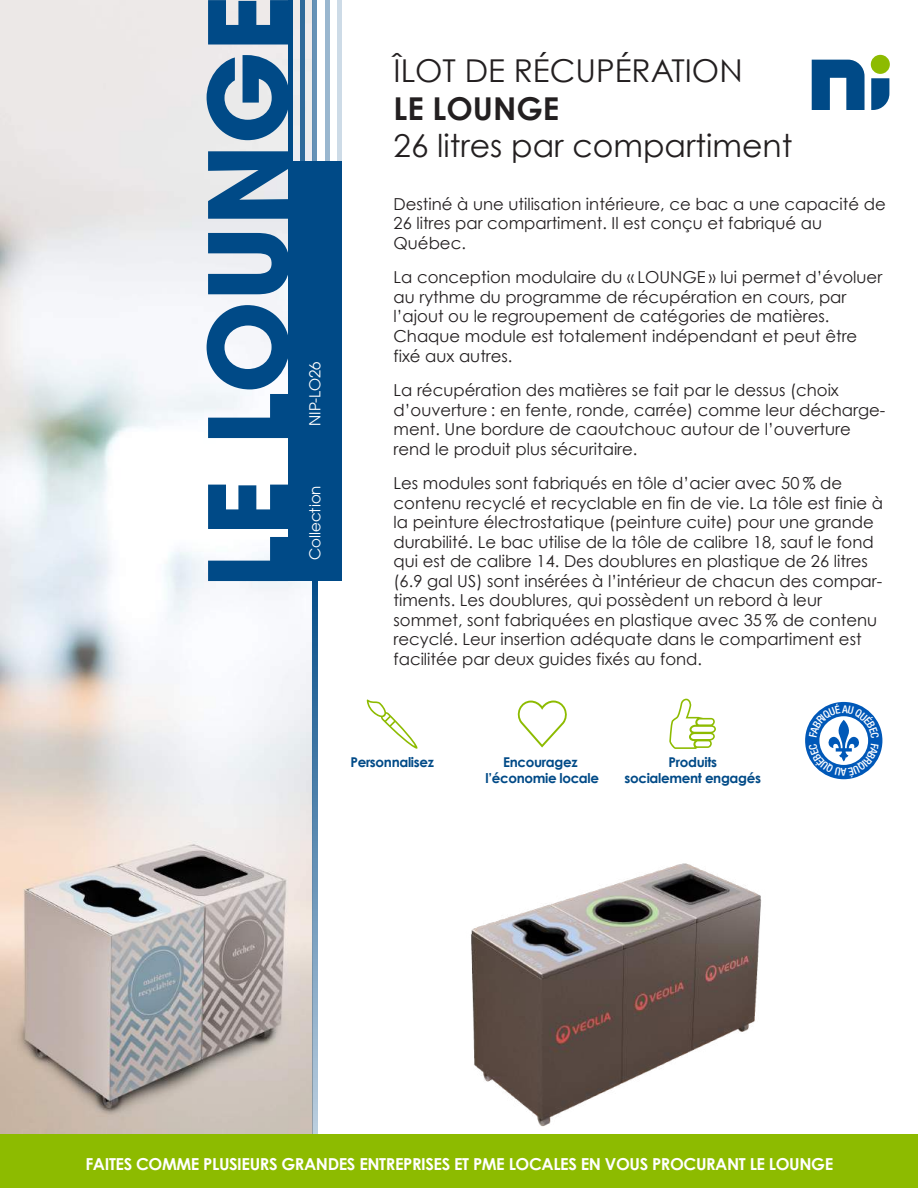
<style>
.page{position:relative;width:918px;height:1188px;background:#fff}
.page>*{position:absolute;margin:0;border:0;box-sizing:border-box;transform-origin:0 0}
.t1{font:700 108px "ITC Avant Garde Pro";color:#004a87}
.t2{font:31.5px "Century Gothic";color:#231f20}
.t3{font:700 31.5px "Century Gothic";color:#231f20}
.t4{font:16.5px/19.5px "Century Gothic";color:#231f20}
.t5{font:700 16.5px "Century Gothic";letter-spacing:-.025em;color:#fff}
.t6{font:15px "ITC Avant Garde Pro";color:#fff}
.t7{font:700 13.5px/16.2px "Century Gothic";letter-spacing:-.025em;color:#004a87;text-align:center}
</style>
<div class="page">
<img style="left:0;top:0;width:312px;height:1134px">
<img style="left:471px;top:863px;width:291px;height:264px">
<svg style="left:367px;top:700px;width:51px;height:49px"></svg>
<svg style="left:517px;top:701px;width:50px;height:47px"></svg>
<svg style="left:812px;top:60px;width:53px;height:50px"></svg>
<svg style="left:871px;top:78px;width:18px;height:32px"></svg>
<div style="left:871px;top:55px;width:19px;height:19px;background:#8dbb00;border-radius:50%"></div>
<div style="left:288px;top:161px;width:54px;height:420px;background:#004a87"></div>
<svg style="left:312px;top:581px;width:5px;height:553px;background:#5e8bb0"></svg>
<div style="left:288px;top:0;width:5px;height:161px;background:#004a87"></div>
<div style="left:300px;top:0;width:5px;height:161px;background:#2f6a9b"></div>
<hr style="left:313px;top:0;width:4px;height:161px;background:#6692b7">
<div style="left:325px;top:0;width:5px;height:161px;background:#9ab7cf"></div>
<div style="left:337px;top:0;width:5px;height:161px;background:#cddbe7"></div>
<div style="left:0;top:1134px;width:918px;height:54px;background:#8dbb00"></div>
<svg style="left:669px;top:699px;width:47px;height:50px"></svg>
<svg style="left:805px;top:702px;width:77px;height:77px"></svg>
<h1 class="t1" style="left:176px;top:589px;width:596px;rotate:-90deg">LE LOUNGE</h1>
<p class="t6" style="left:306px;top:426px;width:66px;rotate:-90deg">NIP-LO26</p>
<p class="t6" style="left:306px;top:560px;width:76px;rotate:-90deg">Collection</p>
<h2 class="t2" style="left:394px;top:49px;width:351px">ÎLOT DE RÉCUPÉRATION</h2>
<h2 class="t3" style="left:394px;top:85px;width:167px">LE LOUNGE</h2>
<h2 class="t2" style="left:394px;top:124px;width:400px">26 litres par compartiment</h2>
<p class="t4" style="left:394px;top:194px;width:494px">Destiné à une utilisation intérieure, ce bac a une capacité de<br>26 litres par compartiment. Il est conçu et fabriqué au<br>Québec.</p>
<p class="t4" style="left:394px;top:268px;width:490px">La conception modulaire du « LOUNGE » lui permet d’évoluer au rythme du programme de récupération en cours, par l’ajout ou le regroupement de catégories de matières.<br>Chaque module est totalement indépendant et peut être fixé aux autres.</p>
<p class="t4" style="left:394px;top:380px;width:493px">La récupération des matières se fait par le dessus (choix d’ouverture : en fente, ronde, carrée) comme leur décharge&shy;ment. Une bordure de caoutchouc autour de l’ouverture rend le produit plus sécuritaire.</p>
<p class="t4" style="left:394px;top:473px;width:491px">Les modules sont fabriqués en tôle d’acier avec 50 % de contenu recyclé et recyclable en fin de vie. La tôle est finie à la peinture électrostatique (peinture cuite) pour une grande durabilité. Le bac utilise de la tôle de calibre 18, sauf le fond qui est de calibre 14. Des doublures en plastique de 26 litres (6.9 gal US) sont insérées à l’intérieur de chacun des compar&shy;timents. Les doublures, qui possèdent un rebord à leur sommet, sont fabriquées en plastique avec 35 % de contenu recyclé. Leur insertion adéquate dans le compartiment est facilitée par deux guides fixés au fond.</p>
<p class="t7" style="left:350px;top:753px;width:85px">Personnalisez</p>
<p class="t7" style="left:485px;top:753px;width:115px">Encouragez l’économie locale</p>
<p class="t7" style="left:625px;top:753px;width:138px">Produits<br>socialement engagés</p>
<p class="t5" style="left:85px;top:1152px;width:749px">FAITES COMME PLUSIEURS GRANDES ENTREPRISES ET PME LOCALES EN VOUS PROCURANT LE LOUNGE</p>
</div>
